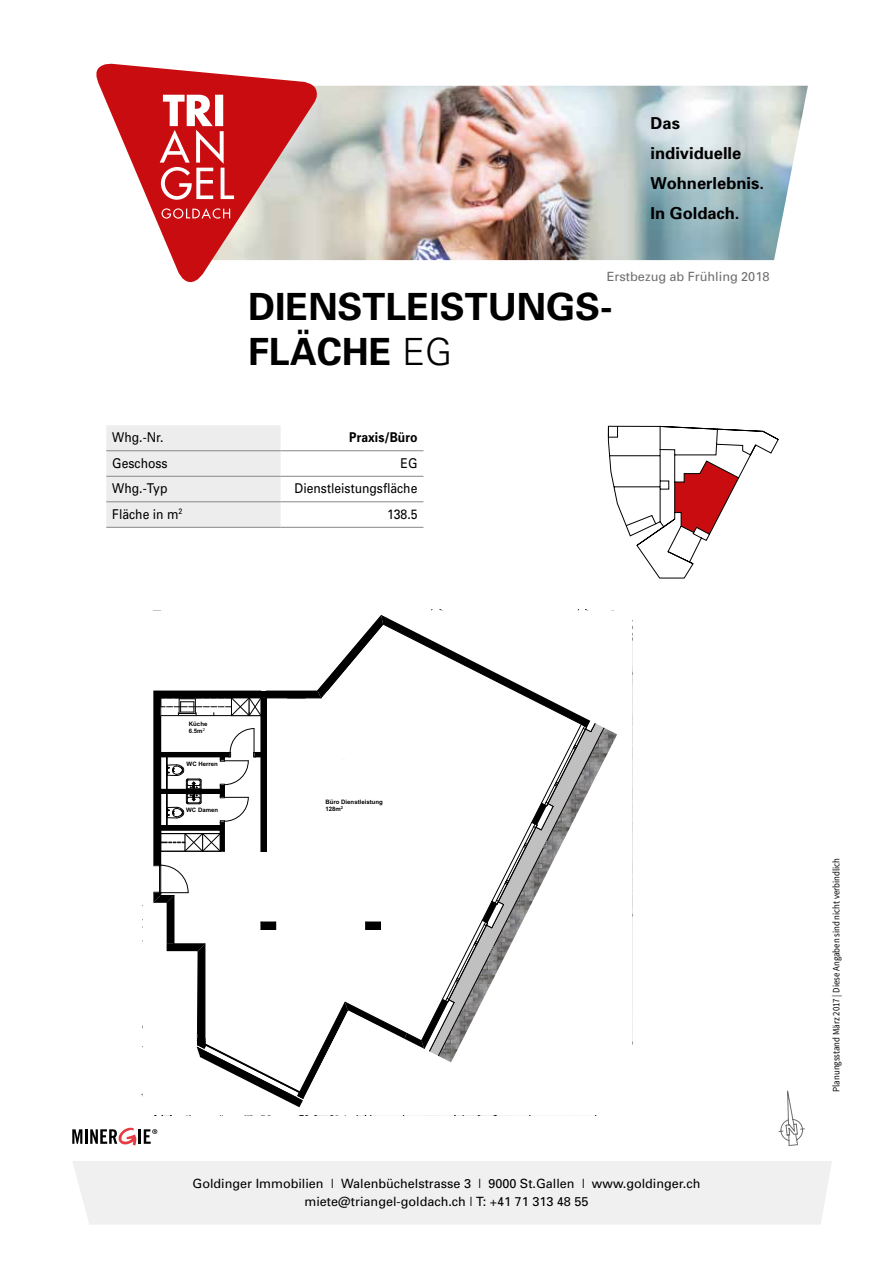
<style>
.page{position:relative;width:893px;height:1263px;background:#fff}
.page>*{position:absolute;margin:0;border:0;box-sizing:border-box;transform-origin:0 0}
.t1{font:700 37.5px/45px "Univers";color:#000}
.t2{font:700 16.5px/30px "Univers";color:#000}
.t3{font:13.5px "Univers";color:#000;scale:.9 1}
.t4{font:700 13.5px "Univers";color:#000;scale:.9 1}
.t5{font:12.75px/18px "Univers";color:#000;text-align:center}
.t6{font:12.75px "Univers";color:#706f6f}
.t7{font:9.75px "Source Sans Pro";color:#000;scale:.9 1}
.t8{font:7.8px "Century Gothic";color:#000}
.t9{font:700 6px/6.9px "Arial";color:#000}
.s1{font-weight:300}
</style>
<div class="page">
<svg style="left:779px;top:1090px;width:26px;height:56px"></svg>
<div style="left:73px;top:1161px;width:759px;height:64px;background:#f0f0f0"></div>
<img style="left:322px;top:86px;width:486px;height:174px">
<svg style="left:96px;top:63px;width:226px;height:220px"></svg>
<svg style="left:160px;top:95px;width:74px;height:105px"></svg>
<svg style="left:162px;top:208px;width:68px;height:11px"></svg>
<svg style="left:72px;top:1129px;width:10px;height:15px"></svg>
<hr style="left:85px;top:1129px;width:3px;height:15px;background:#000">
<hr style="left:138px;top:1129px;width:3px;height:15px;background:#000">
<svg style="left:90px;top:1128px;width:46px;height:17px"></svg>
<svg style="left:144px;top:1129px;width:13px;height:15px"></svg>
<svg style="left:607px;top:425px;width:172px;height:154px"></svg>
<svg style="left:142px;top:610px;width:475px;height:498px"></svg>
<div style="left:106px;top:425px;width:175px;height:102px;background:#ededed"></div>
<hr style="left:106px;top:450px;width:175px;height:1px;background:#878787">
<hr style="left:281px;top:450px;width:142px;height:1px;background:#878787">
<hr style="left:106px;top:476px;width:175px;height:1px;background:#878787">
<hr style="left:281px;top:476px;width:142px;height:1px;background:#878787">
<hr style="left:106px;top:501px;width:175px;height:1px;background:#878787">
<hr style="left:281px;top:501px;width:142px;height:1px;background:#878787">
<hr style="left:106px;top:527px;width:175px;height:1px;background:#878787">
<hr style="left:281px;top:527px;width:142px;height:1px;background:#878787">
<p class="t2" style="left:651px;top:108px;width:115px">Das individuelle<br>Wohnerlebnis.<br>In Goldach.</p>
<p class="t6" style="left:607px;top:268px;width:164px">Erstbezug ab Frühling 2018</p>
<h1 class="t1" style="left:248px;top:283px;width:366px">DIENSTLEISTUNGS-<br>FLÄCHE <span class="s1">EG</span></h1>
<p class="t3" style="left:112px;top:429px;width:58px">Whg.-Nr.</p>
<p class="t4" style="left:349px;top:429px;width:77px">Praxis/Büro</p>
<p class="t3" style="left:112px;top:454px;width:63px">Geschoss</p>
<p class="t3" style="left:401px;top:454px;width:20px">EG</p>
<p class="t3" style="left:112px;top:480px;width:63px">Whg.-Typ</p>
<p class="t3" style="left:295px;top:480px;width:138px">Dienstleistungsfläche</p>
<p class="t3" style="left:112px;top:505px;width:79px">Fläche in m<sup>2</sup></p>
<p class="t3" style="left:387px;top:505px;width:35px">138.5</p>
<p class="t9" style="left:189px;top:721px;width:20px">Küche<br>6.5m<sup>2</sup></p>
<p class="t9" style="left:187px;top:760px;width:33px">WC Herren</p>
<p class="t9" style="left:186px;top:806px;width:34px">WC Damen</p>
<p class="t9" style="left:325px;top:799px;width:59px">Büro Dienstleistung<br>128m<sup>2</sup></p>
<p class="t5" style="left:193px;top:1174px;width:509px">Goldinger Immobilien | Walenbüchelstrasse 3 | 9000 St.Gallen | www.goldinger.ch miete@triangel-goldach.ch | T: +41 71 313 48 55</p>
<p class="t7" style="left:830px;top:1092px;width:262px;rotate:-90deg">Planungsstand März 2017 | Diese Angaben sind nicht verbindlich</p>
<p class="t8" style="left:825px;top:983px;width:27px">10.5m<sup>2</sup></p>
</div>
